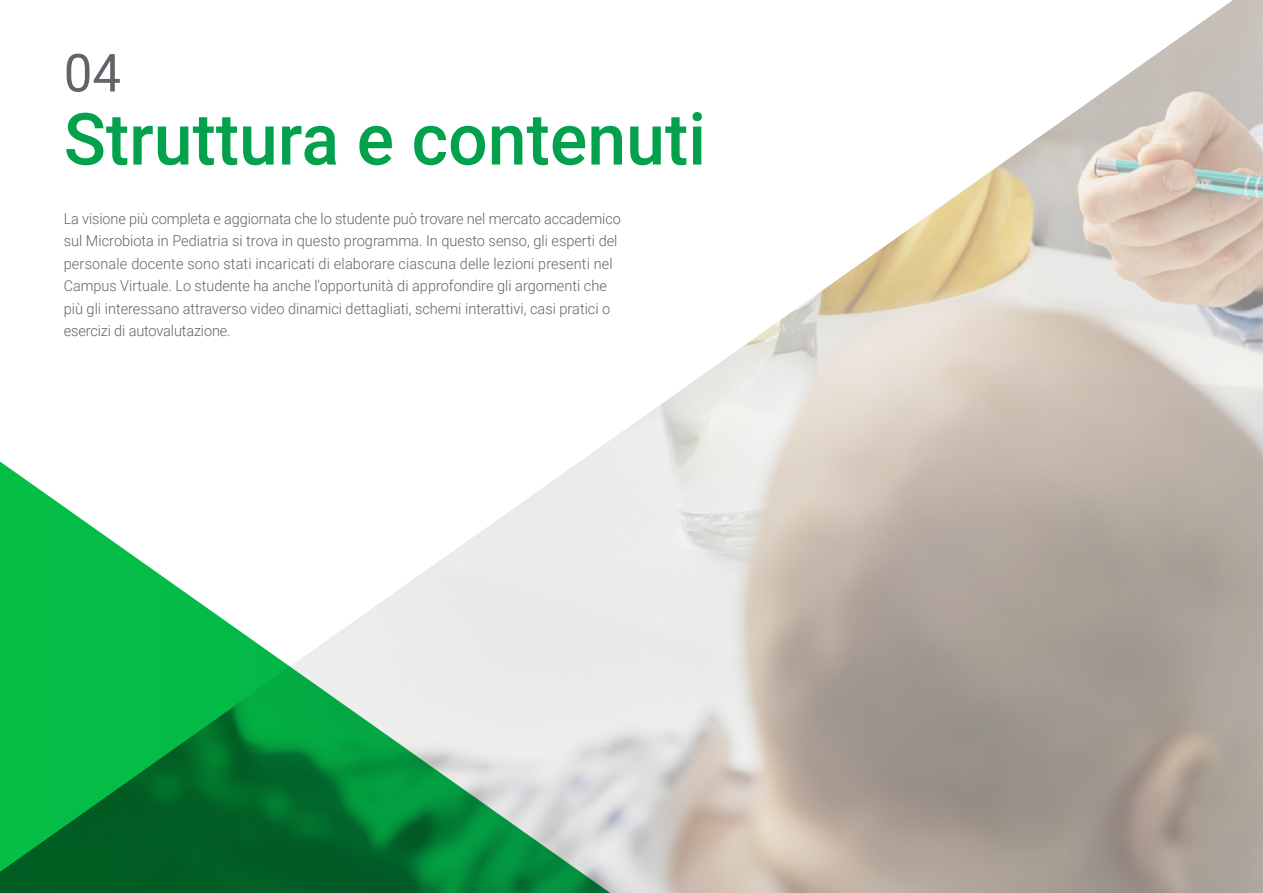
<style>
.page{position:relative;width:1263px;height:893px;background:#fff}
.page>*{position:absolute;margin:0;border:0;box-sizing:border-box;transform-origin:0 0}
.t1{font:500 72px "Roboto";color:#04a14d}
.t2{font:52.5px "Roboto";color:#61646a}
.t3{font:300 15px/22.5px "Roboto";color:#61646a}
</style>
<div class="page">
<img style="left:603px;top:0;width:660px;height:893px">
<svg style="left:0;top:446px;width:640px;height:447px"></svg>
<h2 class="t2" style="left:64px;top:36px;width:59px">04</h2>
<h1 class="t1" style="left:64px;top:89px;width:644px">Struttura e contenuti</h1>
<p class="t3" style="left:64px;top:207px;width:559px">La visione più completa e aggiornata che lo studente può trovare nel mercato accademico sul Microbiota in Pediatria si trova in questo programma. In questo senso, gli esperti del personale docente sono stati incaricati di elaborare ciascuna delle lezioni presenti nel Campus Virtuale. Lo studente ha anche l'opportunità di approfondire gli argomenti che più gli interessano attraverso video dinamici dettagliati, schemi interattivi, casi pratici o esercizi di autovalutazione.</p>
</div>
